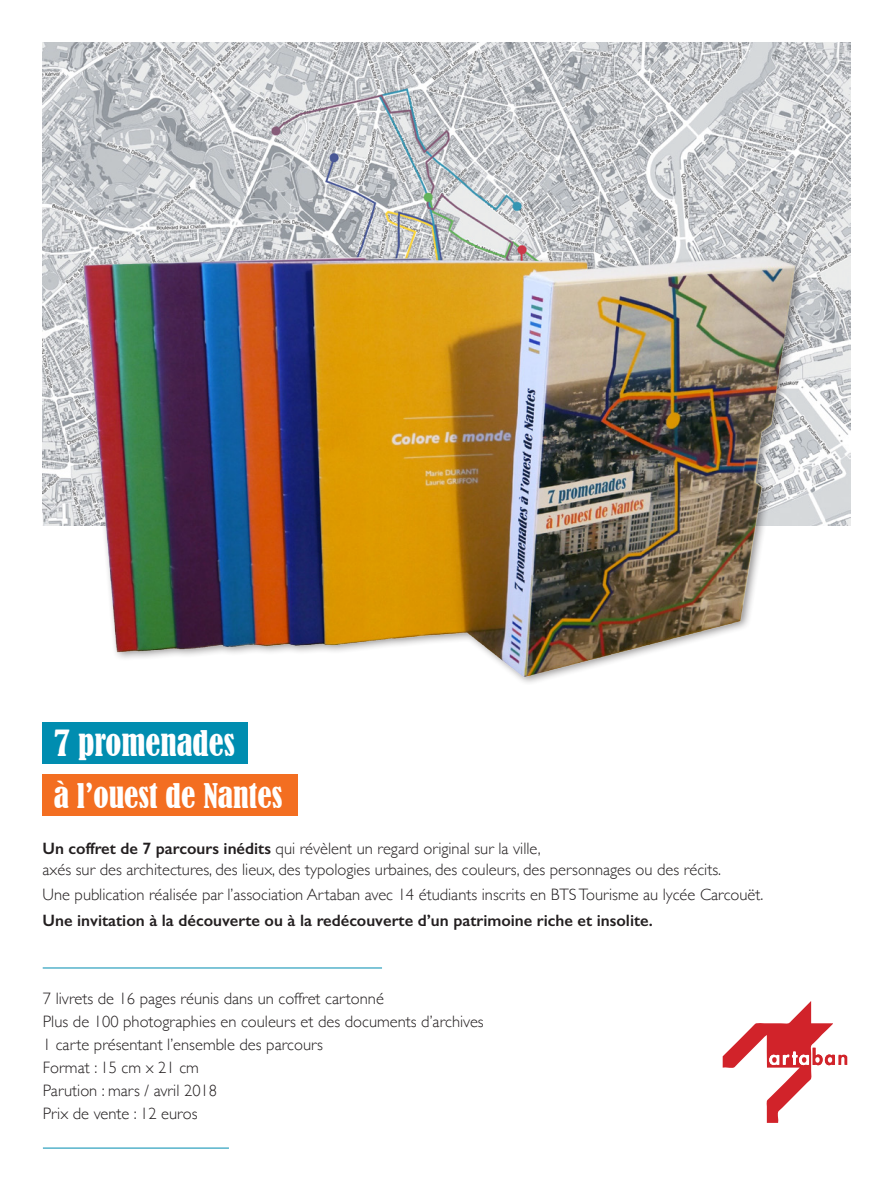
<style>
.page{position:relative;width:893px;height:1191px;background:#fff}
.page>*{position:absolute;margin:0;border:0;box-sizing:border-box;transform-origin:0 0}
.Texte_courant{font:condensed 33.15px "Bernard";color:#fff}
.Texte_courant-2{font:condensed 31.8px "Bernard";color:#fff}
.t1{font:300 16.5px/21px "Gill Sans";color:#231f20}
.t2{font:600 16.5px "Gill Sans";color:#231f20}
.s1{font-weight:600}
</style>
<div class="page">
<img style="left:43px;top:43px;width:808px;height:482px">
<img style="left:43px;top:216px;width:796px;height:467px">
<div style="left:43px;top:722px;width:205px;height:41px;background:#008db0"></div>
<div style="left:43px;top:774px;width:255px;height:41px;background:#f36e21"></div>
<svg style="left:723px;top:1001px;width:124px;height:121px"></svg>
<hr style="left:43px;top:967px;width:339px;height:1px;background:#008db0">
<hr style="left:43px;top:1147px;width:186px;height:1px;background:#008db0">
<p class="Texte_courant" style="left:54px;top:724px;width:183px">7 promenades</p>
<p class="Texte_courant-2" style="left:54px;top:777px;width:230px">à l’ouest de Nantes</p>
<p class="t1" style="left:43px;top:837px;width:680px"><span class="s1">Un coffret de 7 parcours inédits</span> qui révèlent un regard original sur la ville,<br>axés sur des architectures, des lieux, des typologies urbaines, des couleurs, des personnages ou des récits.</p>
<p class="t1" style="left:43px;top:883px;width:722px">Une publication réalisée par l’association Artaban avec 14 étudiants inscrits en BTS Tourisme au lycée Carcouët.</p>
<p class="t2" style="left:43px;top:910px;width:612px">Une invitation à la découverte ou à la redécouverte d’un patrimoine riche et insolite.</p>
<p class="t1" style="left:43px;top:987px;width:342px">7 livrets de 16 pages réunis dans un coffret cartonné</p>
<p class="t1" style="left:43px;top:1010px;width:442px">Plus de 100 photographies en couleurs et des documents d’archives</p>
<p class="t1" style="left:43px;top:1033px;width:282px">1 carte présentant l’ensemble des parcours</p>
<p class="t1" style="left:43px;top:1056px;width:158px">Format : 15 cm x 21 cm</p>
<p class="t1" style="left:43px;top:1079px;width:176px">Parution : mars / avril 2018</p>
<p class="t1" style="left:43px;top:1102px;width:156px">Prix de vente : 12 euros</p>
</div>
